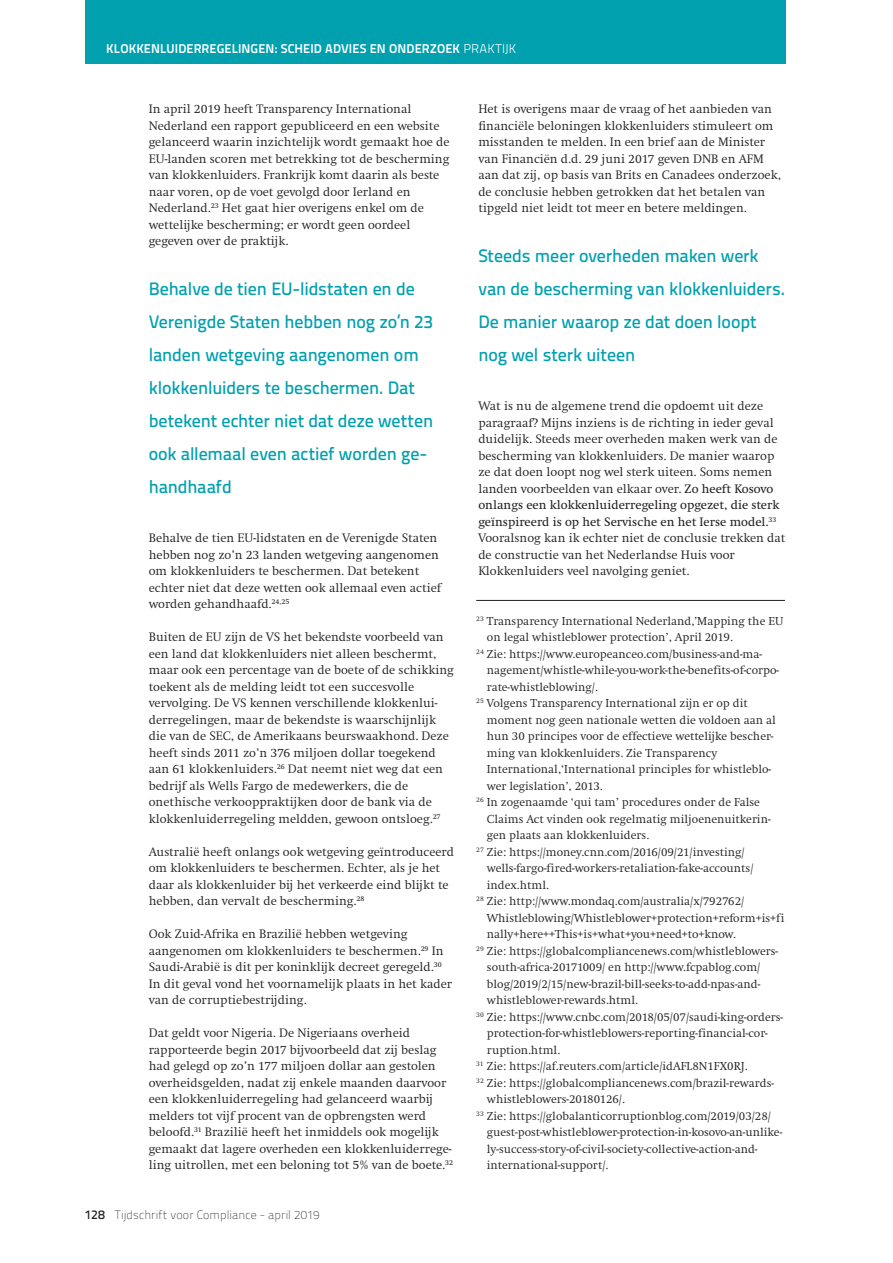
<style>
.page{position:relative;width:893px;height:1263px;background:#fff}
.page>*{position:absolute;margin:0;border:0;box-sizing:border-box;transform-origin:0 0}
.t1{font:500 18px/33px "Titillium Text 22 L";letter-spacing:-.01em;color:#00a0af}
.t2{font:300 12.75px/16.5px "Swift";color:#231f20}
.t3{font:700 12.75px "Titillium Text 22 L";letter-spacing:.005em;color:#fff}
.t4{font:300 12px "Swift";color:#231f20}
.t5{font:100 12px "Titillium Text 22 L";letter-spacing:.01em;color:#231f20}
.s1{font-weight:300}
.s2{font-weight:500;font-size:12.75px}
.s3{font-weight:400}
</style>
<div class="page">
<div style="left:85px;top:0;width:700px;height:64px;background:#00a0af"></div>
<hr style="left:476px;top:600px;width:309px;height:1px;background:#231f20">
<p class="t3" style="left:106px;top:44px;width:412px">KLOKKENLUIDERREGELINGEN: SCHEID ADVIES EN ONDERZOEK <span class="s1">PRAKTIJK</span></p>
<p class="t2" style="left:149px;top:102px;width:302px">In april 2019 heeft Transparency International Nederland een rapport gepubliceerd en een website gelanceerd waarin inzichtelijk wordt gemaakt hoe de EU-landen scoren met betrekking tot de bescherming van klokkenluiders. Frankrijk komt daarin als beste naar voren, op de voet gevolgd door Ierland en Nederland.<sup>23</sup> Het gaat hier overigens enkel om de wettelijke bescherming; er wordt geen oordeel gegeven over de praktijk.</p>
<h1 class="t1" style="left:149px;top:274px;width:286px">Behalve de tien EU-lidstaten en de<br>Verenigde Staten hebben nog zo’n 23 landen wetgeving aangenomen om klokkenluiders te beschermen. Dat betekent echter niet dat deze wetten ook allemaal even actief worden ge&shy;handhaafd</h1>
<p class="t2" style="left:149px;top:531px;width:294px">Behalve de tien EU-lidstaten en de Verenigde Staten hebben nog zo’n 23 landen wetgeving aangenomen om klokkenluiders te beschermen. Dat betekent echter niet dat deze wetten ook allemaal even actief worden gehandhaafd.<sup>24</sup><sup>,</sup><sup>25</sup></p>
<p class="t2" style="left:149px;top:630px;width:307px">Buiten de EU zijn de VS het bekendste voorbeeld van een land dat klokkenluiders niet alleen beschermt, maar ook een percentage van de boete of de schikking toekent als de melding leidt tot een succesvolle vervolging. De VS kennen verschillende klokkenlui&shy;derregelingen, maar de bekendste is waarschijnlijk die van de SEC, de Amerikaans beurswaakhond. Deze heeft sinds 2011 zo’n 376 miljoen dollar toegekend aan 61 klokkenluiders.<sup>26</sup> Dat neemt niet weg dat een bedrijf als Wells Fargo de medewerkers, die de onethische verkooppraktijken door de bank via de klokkenluiderregeling meldden, gewoon ontsloeg.<sup>27</sup></p>
<p class="t2" style="left:149px;top:845px;width:307px">Australië heeft onlangs ook wetgeving geïntroduceerd om klokkenluiders te beschermen. Echter, als je het daar als klokkenluider bij het verkeerde eind blijkt te hebben, dan vervalt de bescherming.<sup>28</sup></p>
<p class="t2" style="left:149px;top:927px;width:305px">Ook Zuid-Afrika en Brazilië hebben wetgeving aangenomen om klokkenluiders te beschermen.<sup>29</sup> In Saudi-Arabië is dit per koninklijk decreet geregeld.<sup>30<br></sup>In dit geval vond het voornamelijk plaats in het kader van de corruptiebestrijding.</p>
<p class="t2" style="left:149px;top:1026px;width:306px">Dat geldt voor Nigeria. De Nigeriaans overheid rapporteerde begin 2017 bijvoorbeeld dat zij beslag had gelegd op zo’n 177 miljoen dollar aan gestolen overheidsgelden, nadat zij enkele maanden daarvoor een klokkenluiderregeling had gelanceerd waarbij melders tot vijf procent van de opbrengsten werd beloofd.<sup>31</sup> Brazilië heeft het inmiddels ook mogelijk gemaakt dat lagere overheden een klokkenluiderrege&shy;ling uitrollen, met een beloning tot 5% van de boete.<sup>32</sup></p>
<p class="t5" style="left:85px;top:1208px;width:236px"><span class="s2">128</span> Tijdschrift voor Compliance - april 2019</p>
<p class="t2" style="left:478px;top:102px;width:304px">Het is overigens maar de vraag of het aanbieden van financiële beloningen klokkenluiders stimuleert om misstanden te melden. In een brief aan de Minister van Financiën d.d. 29 juni 2017 geven DNB en AFM aan dat zij, op basis van Brits en Canadees onderzoek, de conclusie hebben getrokken dat het betalen van tipgeld niet leidt tot meer en betere meldingen.</p>
<h1 class="t1" style="left:478px;top:241px;width:308px">Steeds meer overheden maken werk van de bescherming van klokkenluiders.<br>De manier waarop ze dat doen loopt nog wel sterk uiteen</h1>
<p class="t2" style="left:478px;top:399px;width:309px">Wat is nu de algemene trend die opdoemt uit deze paragraaf? Mijns inziens is de richting in ieder geval duidelijk. Steeds meer overheden maken werk van de bescherming van klokkenluiders. De manier waarop ze dat doen loopt nog wel sterk uiteen. Soms nemen landen voorbeelden van elkaar over. <span class="s3">Zo heeft Kosovo onlangs een klokkenluiderregeling opgezet, die sterk geïnspireerd is op het Servische en het Ierse model.</span><sup>33<br></sup>Vooralsnog kan ik echter niet de conclusie trekken dat de constructie van het Nederlandse Huis voor Klokkenluiders veel navolging geniet.</p>
<p class="t4" style="left:476px;top:616px;width:309px"><sup>23</sup> Transparency International Nederland,’Mapping the EU</p>
<p class="t4" style="left:487px;top:633px;width:247px">on legal whistleblower protection’, April 2019.</p>
<p class="t4" style="left:476px;top:649px;width:287px"><sup>24</sup> Zie: https://www.europeanceo.com/business-and-ma-</p>
<p class="t4" style="left:487px;top:666px;width:294px">nagement/whistle-while-you-work-the-benefits-of-corpo-</p>
<p class="t4" style="left:487px;top:682px;width:112px">rate-whistleblowing/.</p>
<p class="t4" style="left:476px;top:699px;width:273px"><sup>25</sup> Volgens Transparency International zijn er op dit</p>
<p class="t4" style="left:487px;top:715px;width:291px">moment nog geen nationale wetten die voldoen aan al</p>
<p class="t4" style="left:487px;top:732px;width:288px">hun 30 principes voor de effectieve wettelijke bescher-</p>
<p class="t4" style="left:487px;top:748px;width:232px">ming van klokkenluiders. Zie Transparency</p>
<p class="t4" style="left:487px;top:765px;width:286px">International,‘International principles for whistleblo-</p>
<p class="t4" style="left:487px;top:781px;width:117px">wer legislation’, 2013.</p>
<p class="t4" style="left:476px;top:798px;width:285px"><sup>26</sup> In zogenaamde ‘qui tam’ procedures onder de False</p>
<p class="t4" style="left:487px;top:814px;width:285px">Claims Act vinden ook regelmatig miljoenenuitkerin-</p>
<p class="t4" style="left:487px;top:831px;width:164px">gen plaats aan klokkenluiders.</p>
<p class="t4" style="left:476px;top:847px;width:270px"><sup>27</sup> Zie: https://money.cnn.com/2016/09/21/investing/</p>
<p class="t4" style="left:487px;top:864px;width:268px">wells-fargo-fired-workers-retaliation-fake-accounts/</p>
<p class="t4" style="left:487px;top:880px;width:64px">index.html.</p>
<p class="t4" style="left:476px;top:897px;width:269px"><sup>28</sup> Zie: http://www.mondaq.com/australia/x/792762/</p>
<p class="t4" style="left:487px;top:913px;width:299px">Whistleblowing/Whistleblower+protection+reform+is+fi</p>
<p class="t4" style="left:487px;top:930px;width:250px">nally+here++This+is+what+you+need+to+know.</p>
<p class="t4" style="left:476px;top:946px;width:303px"><sup>29</sup> Zie: https://globalcompliancenews.com/whistleblowers-</p>
<p class="t4" style="left:487px;top:963px;width:275px">south-africa-20171009/ en http://www.fcpablog.com/</p>
<p class="t4" style="left:487px;top:979px;width:275px">blog/2019/2/15/new-brazil-bill-seeks-to-add-npas-and-</p>
<p class="t4" style="left:487px;top:996px;width:153px">whistleblower-rewards.html.</p>
<p class="t4" style="left:476px;top:1012px;width:308px"><sup>30</sup> Zie: https://www.cnbc.com/2018/05/07/saudi-king-orders-</p>
<p class="t4" style="left:487px;top:1029px;width:282px">protection-for-whistleblowers-reporting-financial-cor-</p>
<p class="t4" style="left:487px;top:1045px;width:75px">ruption.html.</p>
<p class="t4" style="left:476px;top:1062px;width:273px"><sup>31</sup> Zie: https://af.reuters.com/article/idAFL8N1FX0RJ.</p>
<p class="t4" style="left:476px;top:1078px;width:299px"><sup>32</sup> Zie: https://globalcompliancenews.com/brazil-rewards-</p>
<p class="t4" style="left:487px;top:1095px;width:139px">whistleblowers-20180126/.</p>
<p class="t4" style="left:476px;top:1111px;width:296px"><sup>33</sup> Zie: https://globalanticorruptionblog.com/2019/03/28/</p>
<p class="t4" style="left:487px;top:1128px;width:297px">guest-post-whistleblower-protection-in-kosovo-an-unlike-</p>
<p class="t4" style="left:487px;top:1144px;width:272px">ly-success-story-of-civil-society-collective-action-and-</p>
<p class="t4" style="left:487px;top:1161px;width:123px">international-support/.</p>
</div>
